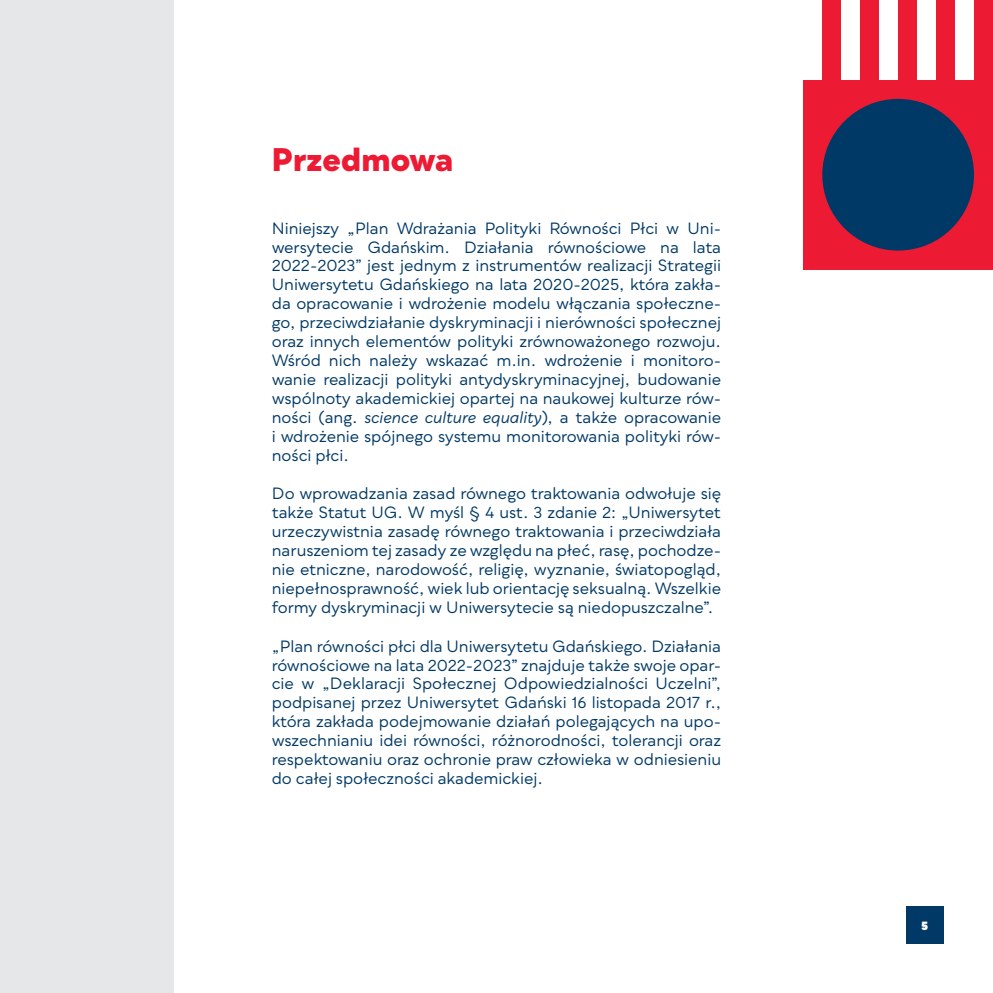
<style>
.page{position:relative;width:993px;height:993px;background:#fff}
.page>*{position:absolute;margin:0;border:0;box-sizing:border-box;transform-origin:0 0}
.t1{font:800 31.5px "Qualion";color:#ed1a33}
.t2{font:15.75px/18.9px "Qualion";letter-spacing:-.005em;color:#003965;text-align:justify}
.t3{font:900 11.9px "Qualion";color:#fff}
.s1{font-style:italic}
</style>
<div class="page">
<div style="left:905px;top:905px;width:38px;height:38px;background:#003965"></div>
<div style="left:0;top:0;width:174px;height:992px;background:#e6e7e9"></div>
<div style="left:803px;top:80px;width:189px;height:189px;background:#ed1a33"></div>
<div style="left:822px;top:99px;width:151px;height:151px;background:#003965;border-radius:50%"></div>
<div style="left:822px;top:0;width:19px;height:80px;background:#ed1a33"></div>
<div style="left:860px;top:0;width:18px;height:80px;background:#ed1a33"></div>
<div style="left:897px;top:0;width:19px;height:80px;background:#ed1a33"></div>
<div style="left:935px;top:0;width:19px;height:80px;background:#ed1a33"></div>
<div style="left:973px;top:0;width:19px;height:80px;background:#ed1a33"></div>
<h1 class="t1" style="left:272px;top:141px;width:183px">Przedmowa</h1>
<p class="t2" style="left:272px;top:218px;width:450px">Niniejszy „Plan Wdrażania Polityki Równości Płci w Uni&shy;wersytecie Gdańskim. Działania równościowe na lata 2022-2023” jest jednym z instrumentów realizacji Strategii Uniwersytetu Gdańskiego na lata 2020-2025, która zakła&shy;da opracowanie i wdrożenie modelu włączania społeczne&shy;go, przeciwdziałanie dyskryminacji i nierówności społecznej oraz innych elementów polityki zrównoważonego rozwoju.<br>Wśród nich należy wskazać m.in. wdrożenie i monitoro&shy;wanie realizacji polityki antydyskryminacyjnej, budowanie wspólnoty akademickiej opartej na naukowej kulturze rów&shy;ności (ang. <span class="s1">science culture equality</span>), a także opracowanie i wdrożenie spójnego systemu monitorowania polityki rów&shy;ności płci.</p>
<p class="t2" style="left:272px;top:484px;width:450px">Do wprowadzania zasad równego traktowania odwołuje się także Statut UG. W myśl § 4 ust. 3 zdanie 2: „Uniwersytet urzeczywistnia zasadę równego traktowania i przeciwdziała naruszeniom tej zasady ze względu na płeć, rasę, pochodze&shy;nie etniczne, narodowość, religię, wyznanie, światopogląd, niepełnosprawność, wiek lub orientację seksualną. Wszelkie formy dyskryminacji w Uniwersytecie są niedopuszczalne”.</p>
<p class="t2" style="left:272px;top:636px;width:450px">„Plan równości płci dla Uniwersytetu Gdańskiego. Działania równościowe na lata 2022-2023” znajduje także swoje opar&shy;cie w „Deklaracji Społecznej Odpowiedzialności Uczelni”, podpisanej przez Uniwersytet Gdański 16 listopada 2017 r., która zakłada podejmowanie działań polegających na upo&shy;wszechnianiu idei równości, różnorodności, tolerancji oraz respektowaniu oraz ochronie praw człowieka w odniesieniu do całej społeczności akademickiej.</p>
<p class="t3" style="left:921px;top:918px;width:8px">5</p>
</div>
